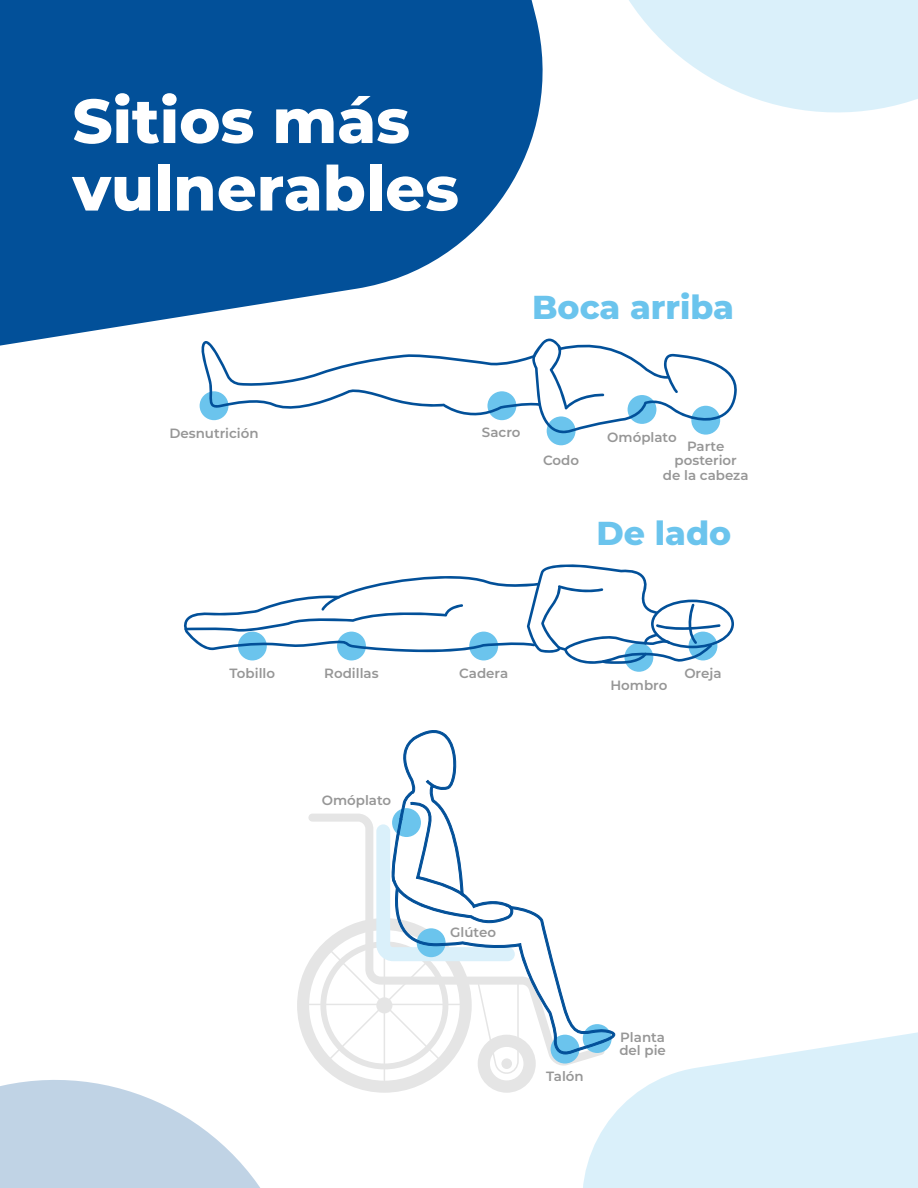
<style>
.page{position:relative;width:918px;height:1188px;background:#fff}
.page>*{position:absolute;margin:0;border:0;box-sizing:border-box;transform-origin:0 0}
.t1{font:800 61.95px/67.5px "Montserrat";color:#fff}
.t2{font:800 33.15px "Montserrat";color:#6bc4ed}
.t3{font:600 13.35px/14.7px "Montserrat";color:#969696;text-align:center}
</style>
<div class="page">
<svg style="left:629px;top:0;width:289px;height:112px"></svg>
<svg style="left:0;top:1080px;width:260px;height:108px"></svg>
<svg style="left:0;top:0;width:543px;height:346px;fill:#025099"></svg>
<svg style="left:583px;top:1032px;width:335px;height:156px;fill:#daf0fa"></svg>
<div style="left:624px;top:643px;width:29px;height:29px;background:#6bc4ed;border-radius:50%"></div>
<svg style="left:184px;top:564px;width:550px;height:103px"></svg>
<div style="left:547px;top:416px;width:29px;height:29px;background:#6bc4ed;border-radius:50%"></div>
<svg style="left:691px;top:406px;width:29px;height:29px"></svg>
<svg style="left:200px;top:341px;width:537px;height:92px"></svg>
<svg style="left:532px;top:338px;width:138px;height:71px"></svg>
<div style="left:551px;top:1035px;width:28px;height:29px;background:#6bc4ed;border-radius:50%"></div>
<svg style="left:403px;top:730px;width:212px;height:325px"></svg>
<svg style="left:297px;top:802px;width:239px;height:291px"></svg>
<h1 class="t1" style="left:73px;top:84px;width:388px">Sitios más vulnerables</h1>
<h2 class="t2" style="left:532px;top:283px;width:203px">Boca arriba</h2>
<p class="t3" style="left:169px;top:425px;width:91px">Desnutrición</p>
<p class="t3" style="left:482px;top:425px;width:40px">Sacro</p>
<p class="t3" style="left:543px;top:453px;width:38px">Codo</p>
<p class="t3" style="left:607px;top:429px;width:71px">Omóplato</p>
<p class="t3" style="left:663px;top:438px;width:87px">Parte posterior<br>de la cabeza</p>
<h2 class="t2" style="left:596px;top:509px;width:136px">De lado</h2>
<p class="t3" style="left:230px;top:666px;width:47px">Tobillo</p>
<p class="t3" style="left:324px;top:666px;width:56px">Rodillas</p>
<p class="t3" style="left:459px;top:666px;width:51px">Cadera</p>
<p class="t3" style="left:322px;top:793px;width:71px">Omóplato</p>
<p class="t3" style="left:610px;top:677px;width:58px">Hombro</p>
<p class="t3" style="left:684px;top:666px;width:39px">Oreja</p>
<p class="t3" style="left:450px;top:924px;width:47px">Glúteo</p>
<p class="t3" style="left:546px;top:1069px;width:39px">Talón</p>
<p class="t3" style="left:619px;top:1030px;width:48px;line-height:13.5px;text-align:left">Planta del pie</p>
</div>
